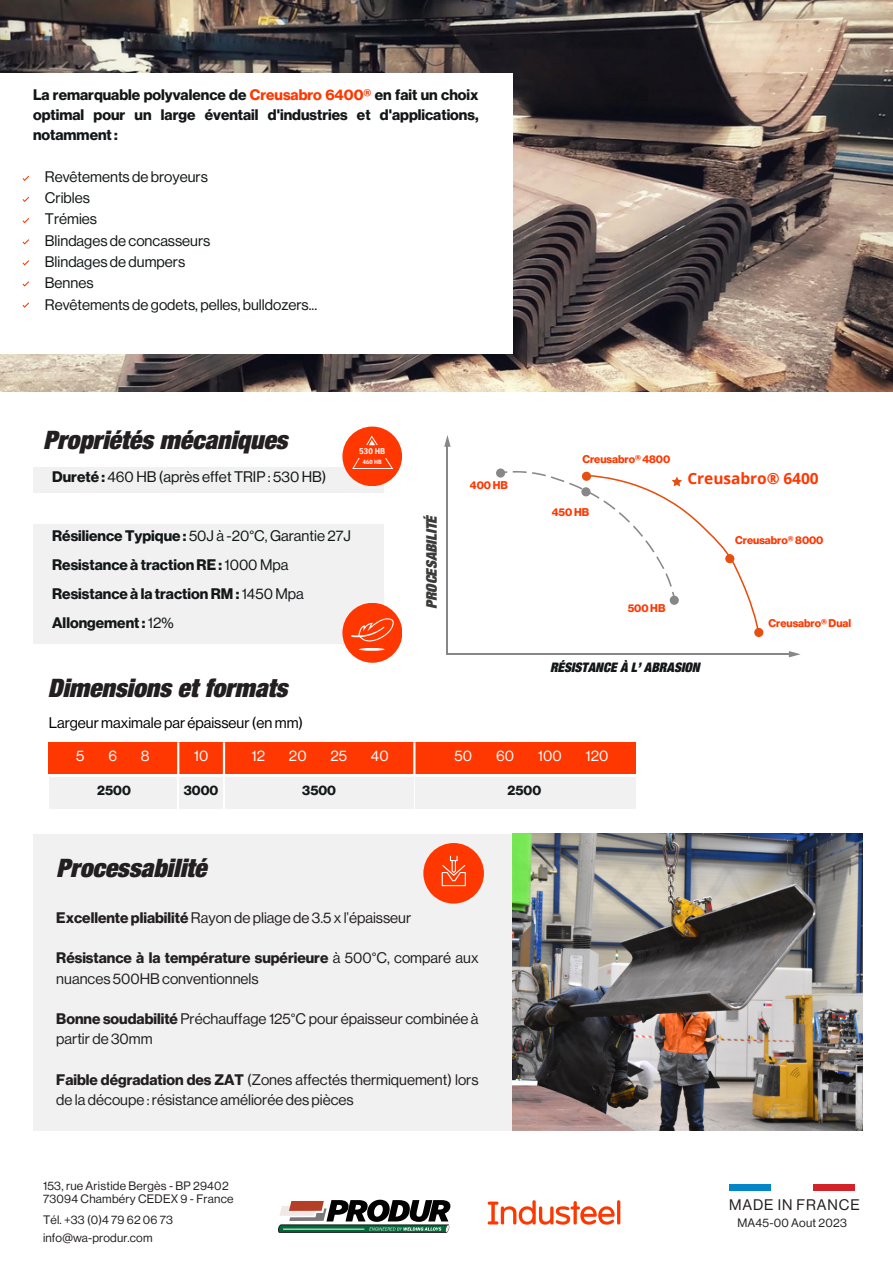
<style>
.page{position:relative;width:893px;height:1264px;background:#fff}
.page>*{position:absolute;margin:0;border:0;box-sizing:border-box;transform-origin:0 0}
.t1{font:italic 900 condensed 25.5px "Helvetica Neue LT Std";color:#231f20}
.t2{font:700 15.45px "Open Sans";letter-spacing:-.005em;color:#ff3700}
.t3{font:15px/20.2px "Neue Haas Display";color:#231f20}
.t4{font:15px "Neue Haas Display";color:#131718}
.t5{font:700 15px/20.2px "Neue Haas Display";color:#131718;text-align:justify}
.t6{font:15px "Neue Haas Display";color:#000}
.t7{font:15px "Neue Haas Display";color:#fff}
.t8{font:15px "Neue Haas Display";letter-spacing:.06em;color:#231f20}
.t9{font:italic 900 condensed 14.7px "Helvetica Neue LT Std";letter-spacing:-.005em;color:#3c3c3b}
.t10{font:700 13.5px "Neue Haas Display";color:#131718}
.t11{font:italic 900 condensed 13.2px "Helvetica Neue LT Std";letter-spacing:-.005em;color:#131718}
.t12{font:12px/13px "Neue Haas Display";letter-spacing:.02em;color:#231f20}
.t13{font:700 10.95px "Neue Haas Display";letter-spacing:-.005em;color:#ff3700}
.t14{font:700 8.25px "IBM Plex Sans Cond";color:#fff}
.t15{font:700 6px "IBM Plex Sans Cond";color:#fff}
.s1{color:#ff3700}
.s2{font-weight:700}
.s3{font-weight:400}
</style>
<div class="page">
<div style="left:729px;top:1183px;width:42px;height:7px;background:#0286c8"></div>
<div style="left:813px;top:1183px;width:41px;height:7px;background:#d2232a"></div>
<img style="left:0;top:0;width:892px;height:392px">
<div style="left:0;top:73px;width:512px;height:280px;background:#fff"></div>
<div style="left:34px;top:833px;width:828px;height:297px;background:#f1f1f1"></div>
<img style="left:512px;top:833px;width:350px;height:297px">
<svg style="left:23px;top:176px;width:6px;height:5px"></svg>
<svg style="left:23px;top:197px;width:6px;height:5px"></svg>
<svg style="left:23px;top:218px;width:6px;height:5px"></svg>
<svg style="left:23px;top:239px;width:6px;height:5px"></svg>
<svg style="left:23px;top:260px;width:6px;height:5px"></svg>
<svg style="left:23px;top:281px;width:6px;height:5px"></svg>
<svg style="left:278px;top:1199px;width:172px;height:33px"></svg>
<hr style="left:283px;top:1228px;width:81px;height:1px;background:#fff">
<svg style="left:23px;top:302px;width:6px;height:5px"></svg>
<svg style="left:392px;top:435px;width:409px;height:223px"></svg>
<div style="left:49px;top:742px;width:587px;height:31px;background:#ff3700"></div>
<div style="left:49px;top:777px;width:128px;height:31px;background:#f1f1f1"></div>
<div style="left:179px;top:777px;width:44px;height:31px;background:#f1f1f1"></div>
<div style="left:225px;top:777px;width:188px;height:31px;background:#f1f1f1"></div>
<div style="left:415px;top:777px;width:221px;height:31px;background:#f1f1f1"></div>
<hr style="left:177px;top:742px;width:2px;height:35px;background:#fff">
<hr style="left:223px;top:742px;width:2px;height:35px;background:#fff">
<hr style="left:413px;top:742px;width:2px;height:35px;background:#fff">
<div style="left:33px;top:524px;width:350px;height:120px;background:#f1f1f1"></div>
<div style="left:33px;top:467px;width:350px;height:26px;background:#f1f1f1"></div>
<div style="left:342px;top:603px;width:60px;height:59px;background:#ff3700;border-radius:50%"></div>
<svg style="left:351px;top:618px;width:43px;height:24px"></svg>
<hr style="left:359px;top:648px;width:25px;height:2px;background:#fff;border-radius:50%">
<div style="left:423px;top:843px;width:61px;height:60px;background:#ff3700;border-radius:50%"></div>
<svg style="left:441px;top:855px;width:25px;height:31px"></svg>
<div style="left:342px;top:426px;width:60px;height:60px;background:#ff3700;border-radius:50%"></div>
<svg style="left:352px;top:435px;width:41px;height:34px"></svg>
<img style="left:487px;top:1200px;width:134px;height:25px">
<p class="t5" style="left:33px;top:85px;width:447px">La remarquable polyvalence de <span class="s1">Creusabro 6400®</span> en fait un choix optimal pour un large éventail d'industries et d'applications, notamment :</p>
<p class="t4" style="left:45px;top:169px;width:164px">Revêtements de broyeurs</p>
<p class="t4" style="left:45px;top:191px;width:46px">Cribles</p>
<p class="t4" style="left:45px;top:212px;width:54px">Trémies</p>
<p class="t4" style="left:45px;top:233px;width:167px">Blindages de concasseurs</p>
<p class="t4" style="left:45px;top:255px;width:142px">Blindages de dumpers</p>
<p class="t4" style="left:45px;top:276px;width:50px">Bennes</p>
<p class="t4" style="left:45px;top:297px;width:274px">Revêtements de godets, pelles, bulldozers...</p>
<p class="t1" style="left:43px;top:431px;width:246px">Propriétés mécaniques</p>
<p class="t4" style="left:52px;top:470px;width:276px"><span class="s2">Dureté :</span> 460 HB (après effet TRIP : 530 HB)</p>
<p class="t14" style="left:359px;top:446px;width:28px">530 HB</p>
<p class="t15" style="left:363px;top:458px;width:20px">460 HB</p>
<p class="t4" style="left:52px;top:528px;width:300px"><span class="s2">Résilience Typique :</span> 50J à -20°C, Garantie 27J</p>
<p class="t5" style="left:52px;top:555px;width:238px">Resistance à traction RE : <span class="s3">1000 Mpa</span></p>
<p class="t5" style="left:52px;top:584px;width:253px">Resistance à la traction RM : <span class="s3">1450 Mpa</span></p>
<p class="t5" style="left:52px;top:613px;width:123px">Allongement : <span class="s3">12%</span></p>
<p class="t1" style="left:48px;top:678px;width:241px">Dimensions et formats</p>
<p class="t9" style="left:426px;top:609px;width:94px;rotate:-90deg">PROCESABILITÉ</p>
<p class="t13" style="left:470px;top:480px;width:39px">400 HB</p>
<p class="t13" style="left:582px;top:453px;width:89px">Creusabro®4800</p>
<p class="t13" style="left:551px;top:507px;width:39px">450 HB</p>
<p class="t2" style="left:687px;top:468px;width:133px">Creusabro® 6400</p>
<p class="t13" style="left:735px;top:535px;width:90px">Creusabro®8000</p>
<p class="t13" style="left:627px;top:603px;width:39px">500 HB</p>
<p class="t13" style="left:768px;top:618px;width:84px">Creusabro® Dual</p>
<p class="t11" style="left:550px;top:663px;width:151px">RÉSISTANCE À L’ ABRASION</p>
<p class="t6" style="left:49px;top:715px;width:256px">Largeur maximale par épaisseur (en mm)</p>
<p class="t7" style="left:76px;top:749px;width:10px">5</p>
<p class="t7" style="left:108px;top:749px;width:10px">6</p>
<p class="t7" style="left:141px;top:749px;width:10px">8</p>
<p class="t7" style="left:194px;top:749px;width:16px">10</p>
<p class="t7" style="left:251px;top:749px;width:15px">12</p>
<p class="t7" style="left:289px;top:749px;width:19px">20</p>
<p class="t7" style="left:330px;top:749px;width:18px">25</p>
<p class="t7" style="left:371px;top:749px;width:19px">40</p>
<p class="t7" style="left:454px;top:749px;width:19px">50</p>
<p class="t7" style="left:496px;top:749px;width:19px">60</p>
<p class="t7" style="left:538px;top:749px;width:25px">100</p>
<p class="t7" style="left:585px;top:749px;width:24px">120</p>
<p class="t10" style="left:97px;top:784px;width:35px">2500</p>
<p class="t10" style="left:184px;top:783px;width:36px">3000</p>
<p class="t10" style="left:302px;top:784px;width:35px">3500</p>
<p class="t10" style="left:507px;top:784px;width:35px">2500</p>
<p class="t1" style="left:56px;top:859px;width:152px">Processabilité</p>
<p class="t3" style="left:56px;top:908px;width:356px"><span class="s2">Excellente pliabilité</span> Rayon de pliage de 3.5 x l’épaisseur</p>
<p class="t3" style="left:56px;top:948px;width:424px"><span class="s2">Résistance à la température supérieure</span> à 500°C, comparé aux nuances 500HB conventionnels</p>
<p class="t3" style="left:56px;top:1009px;width:424px"><span class="s2">Bonne soudabilité</span> Préchauffage 125°C pour épaisseur combinée à partir de 30mm</p>
<p class="t3" style="left:56px;top:1069px;width:424px"><span class="s2">Faible dégradation des ZAT</span> (Zones affectés thermiquement) lors de la découpe : résistance améliorée des pièces</p>
<p class="t12" style="left:43px;top:1179px;width:192px">153, rue Aristide Bergès - BP 29402<br>73094 Chambéry CEDEX 9 - France</p>
<p class="t12" style="left:43px;top:1213px;width:131px">Tél. +33 (0)4 79 62 06 73</p>
<p class="t12" style="left:43px;top:1231px;width:111px">info@wa-produr.com</p>
<p class="t8" style="left:729px;top:1197px;width:132px">MADE IN FRANCE</p>
<p class="t12" style="left:737px;top:1216px;width:111px">MA45-00 Aout 2023</p>
</div>
